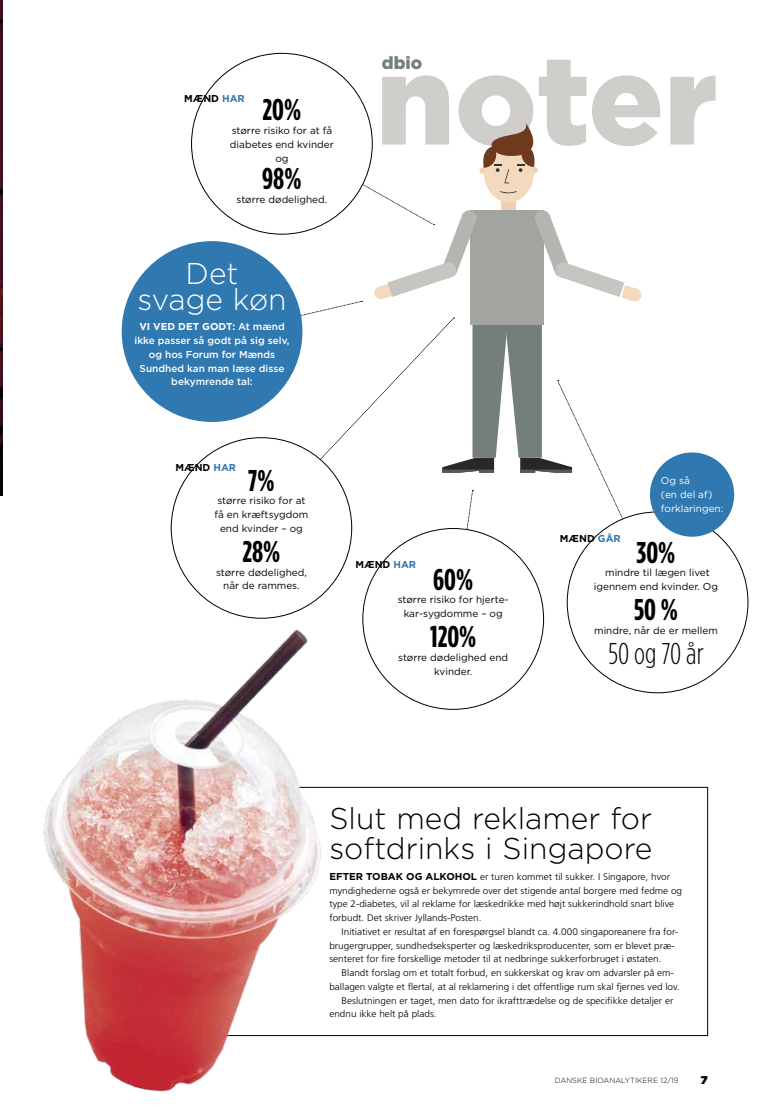
<style>
.page{position:relative;width:762px;height:1117px;background:#fff}
.page>*{position:absolute;margin:0;border:0;box-sizing:border-box;transform-origin:0 0}
.t1{font:900 125px "Gotham";color:#d0cecb}
.t2{font:300 30px/30px "Gotham";color:#000}
.t3{font:700 30px "Gotham Condensed";color:#000}
.t4{font:300 30px/25px "Gotham";color:#fff;text-align:center}
.t5{font:300 30px "Gotham Condensed";color:#000}
.t6{font:900 17.5px "Gotham";color:#747e7a}
.t7{font:900 11.25px "Gotham";color:#000}
.t8{font:10px/13.8px "Gotham";color:#000;text-align:center}
.t9{font:500 10px/13.8px "Gotham";color:#fff;text-align:center}
.t10{font:700 10px "Gotham";color:#000}
.t11{font:10px/13.8px "Gotham";color:#fff}
.t12{font:300 9.5px/13.8px "Frutiger";color:#000;scale:1.05 1}
.t13{font:300 7.5px "Gotham";color:#000}
.s1{color:#3078b0}
.s2{font-weight:700}
.s3{font-family:"Gotham";font-weight:700;font-size:10px}
</style>
<div class="page">
<img style="left:0;top:0;width:3px;height:496px">
<svg style="left:209px;top:123px;width:450px;height:493px"></svg>
<div style="left:171px;top:437px;width:181px;height:181px;background:#fff;border-radius:50%"></div>
<div style="left:363px;top:528px;width:180px;height:181px;background:#fff;border-radius:50%"></div>
<div style="left:122px;top:241px;width:180px;height:181px;background:#3078b0;border-radius:50%"></div>
<div style="left:567px;top:512px;width:181px;height:180px;background:#fff;border-radius:50%"></div>
<div style="left:650px;top:452px;width:84px;height:84px;background:#3078b0;border-radius:50%"></div>
<img style="left:43px;top:629px;width:284px;height:463px">
<p class="t10" style="left:184px;top:93px;width:62px">MÆND <span class="s1">HAR</span></p>
<h2 class="t3" style="left:263px;top:92px;width:40px">20%</h2>
<p class="t8" style="left:230px;top:123px;width:105px">større risiko for at få diabetes end kvinder og</p>
<h2 class="t3" style="left:262px;top:161px;width:41px">98%</h2>
<p class="t8" style="left:236px;top:192px;width:92px">større dødelighed.</p>
<h2 class="t4" style="left:137px;top:260px;width:151px">Det<br>svage køn</h2>
<p class="t9" style="left:135px;top:320px;width:156px"><span class="s2">VI VED DET GODT:</span> At mænd ikke passer så godt på sig selv, og hos Forum for Mænds<br>Sundhed kan man læse disse bekymrende tal:</p>
<h3 class="t6" style="left:382px;top:51px;width:42px">dbio</h3>
<h1 class="t1" style="left:376px;top:14px;width:343px">noter</h1>
<p class="t10" style="left:176px;top:461px;width:62px">MÆND <span class="s1">HAR</span></p>
<h2 class="t3" style="left:248px;top:462px;width:28px">7%</h2>
<p class="t8" style="left:214px;top:493px;width:95px">større risiko for at få en kræftsygdom end kvinder – og</p>
<h2 class="t3" style="left:242px;top:533px;width:39px">28%</h2>
<p class="t8" style="left:216px;top:565px;width:92px">større dødelighed, når de rammes.</p>
<h2 class="t3" style="left:433px;top:561px;width:41px">60%</h2>
<p class="t8" style="left:398px;top:592px;width:112px">større risiko for hjerte&shy;kar-sygdomme – og</p>
<h2 class="t3" style="left:430px;top:619px;width:48px">120%</h2>
<p class="t8" style="left:398px;top:650px;width:112px">større dødelighed end kvinder.</p>
<p class="t10" style="left:356px;top:558px;width:62px">MÆND <span class="s1">HAR</span></p>
<p class="t11" style="left:661px;top:473px;width:64px">Og så<br>(en del af) forklaringen:</p>
<p class="t10" style="left:560px;top:533px;width:62px">MÆND <span class="s1">GÅR</span></p>
<h2 class="t3" style="left:636px;top:534px;width:40px">30%</h2>
<p class="t8" style="left:594px;top:565px;width:126px">mindre til lægen livet igennem end kvinder. Og</p>
<h2 class="t3" style="left:634px;top:592px;width:45px">50 %</h2>
<p class="t8" style="left:594px;top:623px;width:125px">mindre, når de er mellem</p>
<h2 class="t5" style="left:608px;top:636px;width:97px">50 og 70 år</h2>
<h2 class="t2" style="left:329px;top:802px;width:325px">Slut med reklamer for softdrinks i Singapore</h2>
<p class="t12" style="left:329px;top:869px;width:337px"><span class="s3">EFTER TOBAK OG ALKOHOL</span> er turen kommet til sukker. I Singapore, hvor myndighederne også er bekymrede over det stigende antal borgere med fedme og type 2-diabetes, vil al reklame for læskedrikke med højt sukkerindhold snart blive forbudt. Det skriver Jyllands-Posten.</p>
<p class="t12" style="left:329px;top:924px;width:334px;text-indent:12px">Initiativet er resultat af en forespørgsel blandt ca. 4.000 singaporeanere fra for&shy;brugergrupper, sundhedseksperter og læskedriksproducenter, som er blevet præ&shy;senteret for fire forskellige metoder til at nedbringe sukkerforbruget i østaten.</p>
<p class="t12" style="left:342px;top:965px;width:318px">Blandt forslag om et totalt forbud, en sukkerskat og krav om advarsler på em-</p>
<p class="t12" style="left:329px;top:979px;width:335px">ballagen valgte et flertal, at al reklamering i det offentlige rum skal fjernes ved lov.</p>
<p class="t12" style="left:342px;top:993px;width:317px">Beslutningen er taget, men dato for ikrafttrædelse og de specifikke detaljer er</p>
<p class="t12" style="left:329px;top:1006px;width:104px">endnu ikke helt på plads.</p>
<p class="t13" style="left:555px;top:1075px;width:125px">DANSKE BIOANALYTIKERE 12/19</p>
<p class="t7" style="left:701px;top:1071px;width:8px">7</p>
</div>
